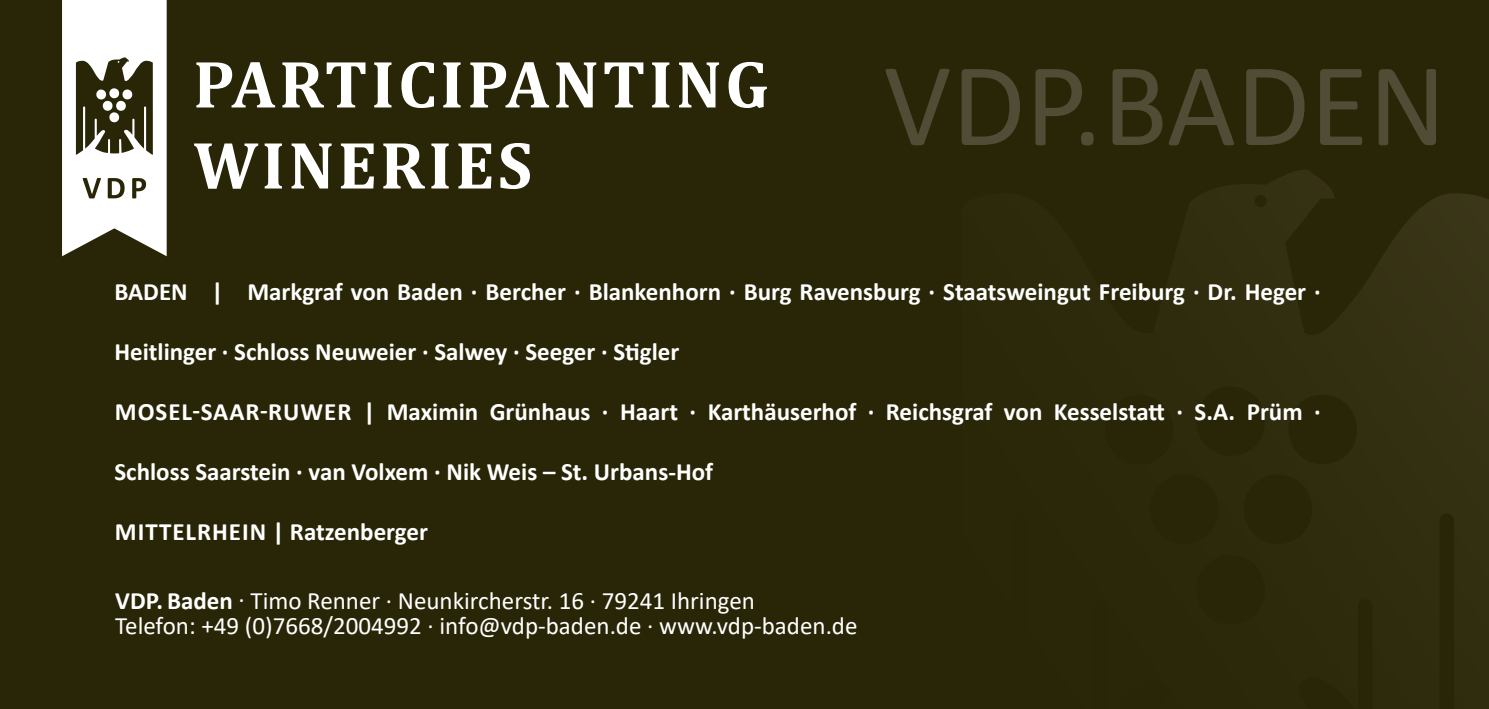
<style>
.page{position:relative;width:1489px;height:709px;background:#fff}
.page>*{position:absolute;margin:0;border:0;box-sizing:border-box;transform-origin:0 0}
.t1{font:700 67.5px/81px "Cambria";letter-spacing:.05em;color:#fff}
.t2{font:700 25px "Calibri";color:#fff}
.t3{font:25px/25px "Calibri";color:#fff}
.s1{font-family:"Calibri";font-weight:400;font-size:120px;color:#ada6a3}
.s2{font-weight:700}
</style>
<div class="page">
<div style="left:0;top:0;width:1488px;height:709px;background:#292607"></div>
<svg style="left:1249px;top:170px;width:239px;height:356px;fill:#322e10"></svg>
<svg style="left:62px;top:0;width:105px;height:256px"></svg>
<h1 class="t1" style="left:193px;top:42px;width:1254px">PARTICIPANTING <span class="s1">VDP.BADEN<br></span>WINERIES</h1>
<p class="t2" style="left:114px;top:274px;width:1207px">BADEN | Markgraf von Baden · Bercher · Blankenhorn · Burg Ravensburg · Staatsweingut Freiburg · Dr. Heger ·</p>
<p class="t2" style="left:114px;top:334px;width:566px">Heitlinger · Schloss Neuweier · Salwey · Seeger · Stigler</p>
<p class="t2" style="left:115px;top:394px;width:1207px">MOSEL-SAAR-RUWER | Maximin Grünhaus · Haart · Karthäuserhof · Reichsgraf von Kesselstatt · S.A. Prüm ·</p>
<p class="t2" style="left:114px;top:454px;width:600px">Schloss Saarstein · van Volxem · Nik Weis – St. Urbans-Hof</p>
<p class="t2" style="left:115px;top:514px;width:314px">MITTELRHEIN | Ratzenberger</p>
<p class="t3" style="left:115px;top:588px;width:743px"><span class="s2">VDP. Baden</span> · Timo Renner · Neunkircherstr. 16 · 79241 Ihringen<br>Telefon: +49 (0)7668/2004992 · info@vdp-baden.de · www.vdp-baden.de</p>
</div>
